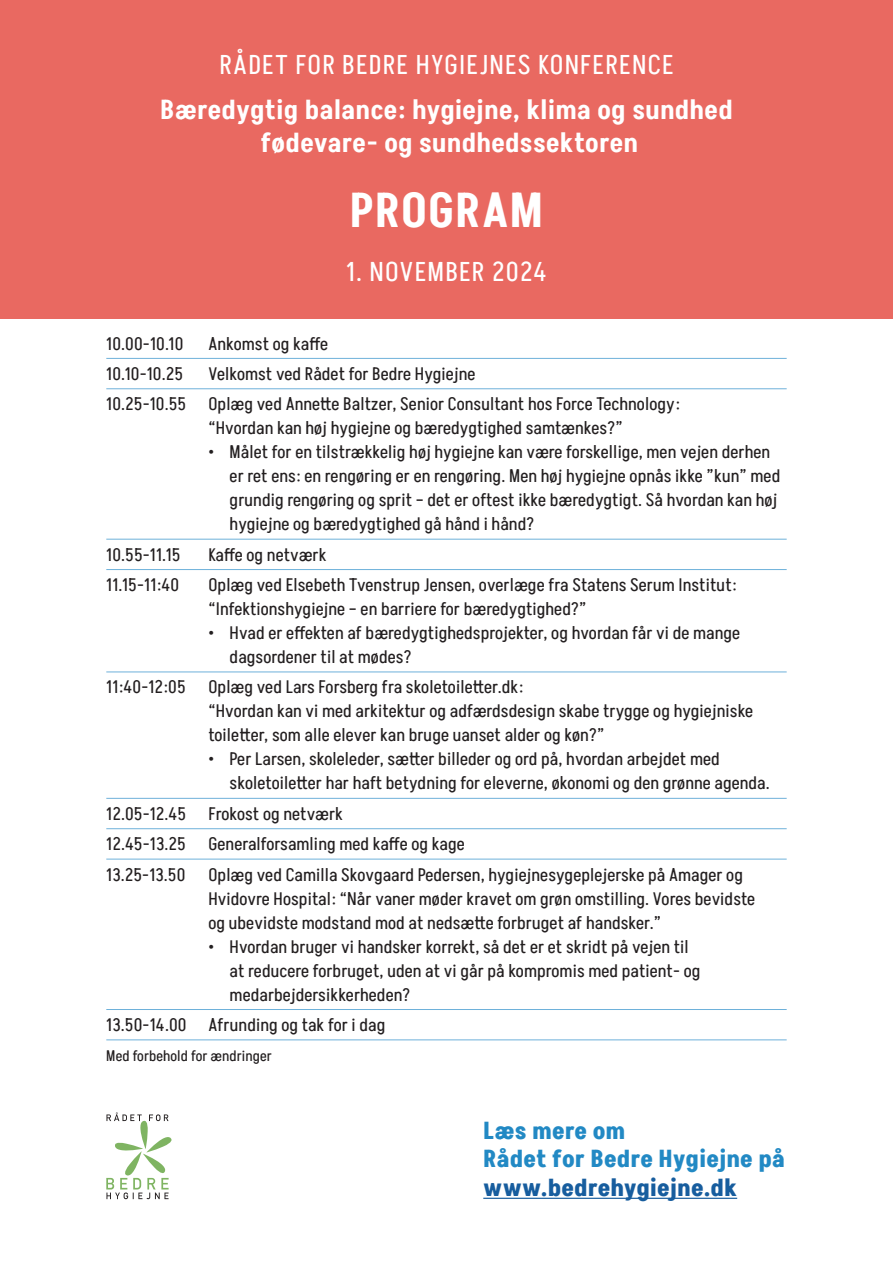
<style>
.page{position:relative;width:893px;height:1263px;background:#fff}
.page>*{position:absolute;margin:0;border:0;box-sizing:border-box;transform-origin:0 0}
.t1{font:600 48px "Akshar";letter-spacing:.02em;color:#fff}
.t2{font:600 27px/33px "Akshar";letter-spacing:.01em;color:#fff;text-align:center}
.t3{font:27px "Akshar";letter-spacing:.045em;color:#fff}
.t4{font:700 24px/28.5px "Akshar";letter-spacing:.005em;color:#2289c4}
.t5{font:700 24px "Akshar";color:#175d9e}
.t6{font:18px/24px "Akshar";letter-spacing:.01em;color:#231f20}
.t7{font:15px "Akshar";letter-spacing:.01em;color:#231f20}
</style>
<div class="page">
<div style="left:0;top:0;width:893px;height:319px;background:#e96961"></div>
<hr style="left:106px;top:358px;width:681px;height:1px;background:#6eb1da">
<hr style="left:106px;top:388px;width:681px;height:1px;background:#6eb1da">
<hr style="left:106px;top:539px;width:681px;height:1px;background:#6eb1da">
<hr style="left:106px;top:569px;width:681px;height:1px;background:#6eb1da">
<hr style="left:106px;top:671px;width:681px;height:1px;background:#6eb1da">
<hr style="left:106px;top:798px;width:681px;height:1px;background:#6eb1da">
<hr style="left:106px;top:828px;width:681px;height:1px;background:#6eb1da">
<hr style="left:106px;top:859px;width:681px;height:1px;background:#6eb1da">
<hr style="left:106px;top:1009px;width:681px;height:1px;background:#6eb1da">
<hr style="left:106px;top:1039px;width:681px;height:1px;background:#6eb1da">
<svg style="left:106px;top:1112px;width:66px;height:87px"></svg>
<hr style="left:483px;top:1198px;width:254px;height:1px;background:#175d9e">
<h2 class="t3" style="left:219px;top:47px;width:456px">RÅDET FOR BEDRE HYGIEJNES KONFERENCE</h2>
<h2 class="t2" style="left:160px;top:94px;width:574px">Bæredygtig balance: hygiejne, klima og sundhed fødevare- og sundhedssektoren</h2>
<h1 class="t1" style="left:350px;top:178px;width:195px">PROGRAM</h1>
<h2 class="t3" style="left:346px;top:254px;width:202px">1. NOVEMBER 2024</h2>
<p class="t6" style="left:106px;top:331px;width:79px">10.00-10.10</p>
<p class="t6" style="left:208px;top:331px;width:121px">Ankomst og kaffe</p>
<p class="t6" style="left:106px;top:362px;width:78px">10.10-10.25</p>
<p class="t6" style="left:106px;top:359px;width:575px;line-height:30.5px;text-indent:102px">Velkomst ved Rådet for Bedre Hygiejne<br>10.25-10.55 Oplæg ved Annette Baltzer, Senior Consultant hos Force Technology:</p>
<p class="t6" style="left:208px;top:416px;width:416px">“Hvordan kan høj hygiejne og bæredygtighed samtænkes?”</p>
<p class="t6" style="left:230px;top:440px;width:552px;text-indent:-21px">• Målet for en tilstrækkelig høj hygiejne kan være forskellige, men vejen derhen er ret ens: en rengøring er en rengøring. Men høj hygiejne opnås ikke ”kun” med grundig rengøring og sprit – det er oftest ikke bæredygtigt. Så hvordan kan høj hygiejne og bæredygtighed gå hånd i hånd?</p>
<p class="t6" style="left:106px;top:543px;width:76px">10.55-11.15</p>
<p class="t6" style="left:208px;top:543px;width:120px">Kaffe og netværk</p>
<p class="t6" style="left:106px;top:573px;width:74px">11.15-11:40</p>
<p class="t6" style="left:208px;top:573px;width:530px">Oplæg ved Elsebeth Tvenstrup Jensen, overlæge fra Statens Serum Institut: “Infektionshygiejne – en barriere for bæredygtighed?”</p>
<p class="t6" style="left:230px;top:621px;width:512px;text-indent:-21px">• Hvad er effekten af bæredygtighedsprojekter, og hvordan får vi de mange dagsordener til at mødes?</p>
<p class="t6" style="left:106px;top:675px;width:81px">11:40-12:05</p>
<p class="t6" style="left:208px;top:675px;width:546px">Oplæg ved Lars Forsberg fra skoletoiletter.dk:<br>“Hvordan kan vi med arkitektur og adfærdsdesign skabe trygge og hygiejniske toiletter, som alle elever kan bruge uanset alder og køn?”</p>
<p class="t6" style="left:230px;top:747px;width:542px;text-indent:-21px">• Per Larsen, skoleleder, sætter billeder og ord på, hvordan arbejdet med skoletoiletter har haft betydning for eleverne, økonomi og den grønne agenda.</p>
<p class="t6" style="left:106px;top:798px;width:238px;line-height:30.5px">12.05-12.45 Frokost og netværk<br>12.45-13.25</p>
<p class="t6" style="left:208px;top:832px;width:258px">Generalforsamling med kaffe og kage</p>
<p class="t6" style="left:106px;top:862px;width:81px">13.25-13.50</p>
<p class="t6" style="left:208px;top:862px;width:548px">Oplæg ved Camilla Skovgaard Pedersen, hygiejnesygeplejerske på Amager og<br>Hvidovre Hospital: “Når vaner møder kravet om grøn omstilling. Vores bevidste og ubevidste modstand mod at nedsætte forbruget af handsker.”</p>
<p class="t6" style="left:230px;top:934px;width:472px;text-indent:-21px">• Hvordan bruger vi handsker korrekt, så det er et skridt på vejen til at reducere forbruget, uden at vi går på kompromis med patient- og medarbejdersikkerheden?</p>
<p class="t6" style="left:106px;top:1013px;width:281px">13.50-14.00 Afrunding og tak for i dag</p>
<p class="t7" style="left:106px;top:1046px;width:167px">Med forbehold for ændringer</p>
<h3 class="t4" style="left:483px;top:1116px;width:303px">Læs mere om<br>Rådet for Bedre Hygiejne på</h3>
<h3 class="t5" style="left:483px;top:1170px;width:255px">www.bedrehygiejne.dk</h3>
</div>
